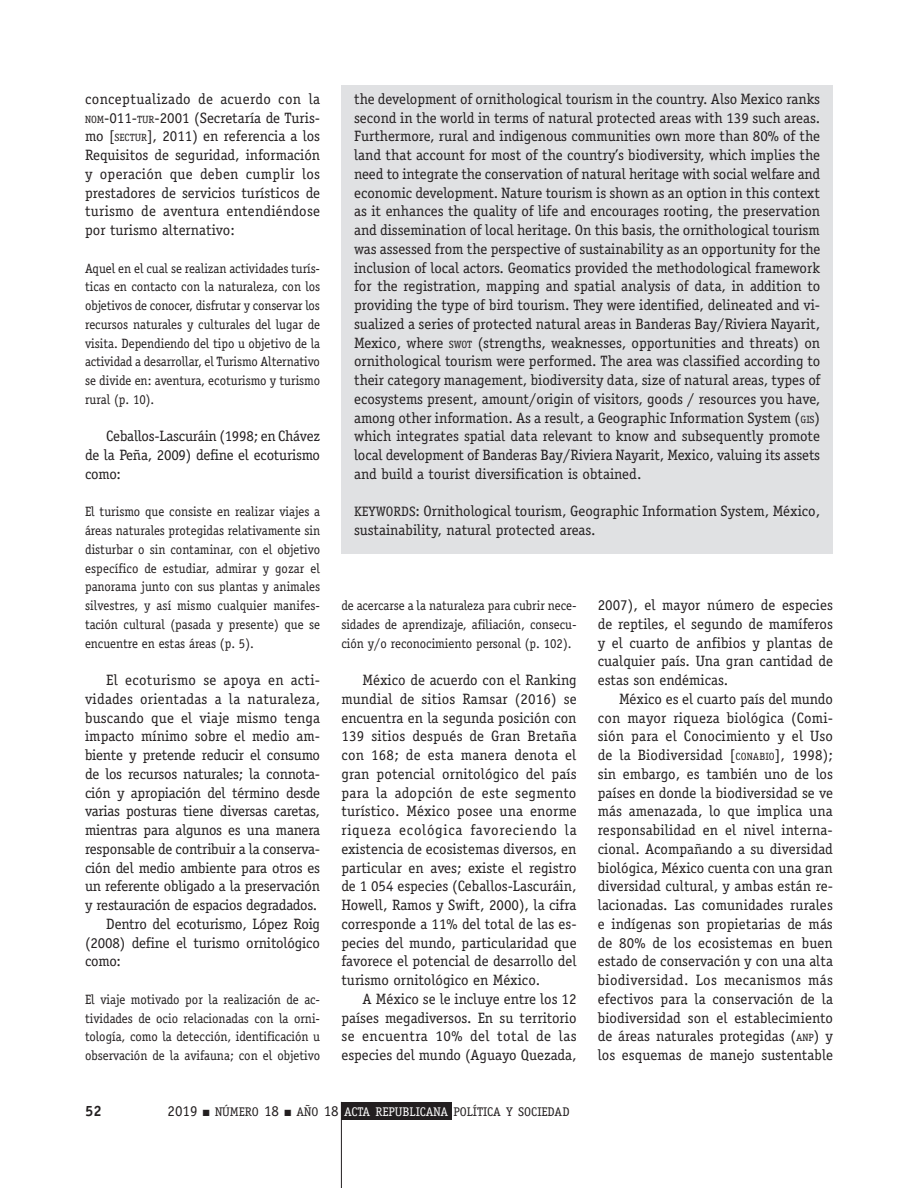
<style>
.page{position:relative;width:918px;height:1188px;background:#fff}
.page>*{position:absolute;margin:0;border:0;box-sizing:border-box;transform-origin:0 0}
.t1{font:15px/18.8px "Officina Serif";letter-spacing:-.01em;color:#231f20;text-align:justify}
.t2{font:15px "Officina Serif";letter-spacing:.02em;color:#231f20}
.t3{font:15px "Officina Serif";letter-spacing:.015em;color:#231f20}
.t4{font:700 15px "Officina Serif";color:#231f20}
.t5{font:13.5px/18.8px "Officina Serif";color:#231f20;text-align:justify;scale:.95 1}
.t6{font:12.6px "Officina Serif";color:#231f20}
.s1{font-size:10.5px}
.s2{font-size:13.65px}
.s3{font-size:15px}
.s4{color:#fff}
</style>
<div class="page">
<div style="left:341px;top:1102px;width:110px;height:18px;background:#231f20"></div>
<hr style="left:341px;top:1102px;width:1px;height:86px;background:#231f20">
<div style="left:341px;top:85px;width:492px;height:469px;background:#e0e1e3"></div>
<p class="t1" style="left:85px;top:89px;width:237px">conceptualizado de acuerdo con la <span class="s1">NOM</span>-011-<span class="s1">TUR</span>-2001 (Secretaría de Turis&shy;mo [<span class="s1">SECTUR</span>], 2011) en referencia a los Requisitos de seguridad, información y operación que deben cumplir los prestadores de servicios turísticos de turismo de aventura entendiéndose por turismo alternativo:</p>
<p class="t5" style="left:85px;top:259px;width:249px">Aquel en el cual se realizan actividades turís&shy;ticas en contacto con la naturaleza, con los objetivos de conocer, disfrutar y conservar los recursos naturales y culturales del lugar de visita. Dependiendo del tipo u objetivo de la actividad a desarrollar, el Turismo Alternativo se divide en: aventura, ecoturismo y turismo rural (p. 10).</p>
<p class="t1" style="left:85px;top:427px;width:237px;text-indent:21px">Ceballos-Lascuráin (1998; en Chávez de la Peña, 2009) define el ecoturismo como:</p>
<p class="t5" style="left:85px;top:502px;width:249px">El turismo que consiste en realizar viajes a áreas naturales protegidas relativamente sin disturbar o sin contaminar, con el objetivo específico de estudiar, admirar y gozar el panorama junto con sus plantas y animales silvestres, y así mismo cualquier manifes&shy;tación cultural (pasada y presente) que se encuentre en estas áreas (p. 5).</p>
<p class="t2" style="left:106px;top:671px;width:215px">El ecoturismo se apoya en acti-</p>
<p class="t2" style="left:85px;top:690px;width:237px">vidades orientadas a la naturaleza,</p>
<p class="t3" style="left:85px;top:709px;width:237px">buscando que el viaje mismo tenga</p>
<p class="t1" style="left:85px;top:727px;width:237px">impacto mínimo sobre el medio am-</p>
<p class="t1" style="left:85px;top:746px;width:237px">biente y pretende reducir el consumo</p>
<p class="t1" style="left:85px;top:764px;width:237px">de los recursos naturales; la connota-</p>
<p class="t1" style="left:85px;top:783px;width:236px">ción y apropiación del término desde</p>
<p class="t1" style="left:85px;top:802px;width:237px">varias posturas tiene diversas caretas,</p>
<p class="t1" style="left:85px;top:821px;width:237px">mientras para algunos es una manera</p>
<p class="t1" style="left:85px;top:839px;width:237px">responsable de contribuir a la conserva-</p>
<p class="t1" style="left:85px;top:858px;width:237px">ción del medio ambiente para otros es</p>
<p class="t1" style="left:85px;top:877px;width:237px">un referente obligado a la preservación</p>
<p class="t1" style="left:85px;top:896px;width:234px">y restauración de espacios degradados.</p>
<p class="t1" style="left:106px;top:914px;width:215px">Dentro del ecoturismo, López Roig</p>
<p class="t1" style="left:85px;top:933px;width:236px">(2008) define el turismo ornitológico</p>
<p class="t1" style="left:85px;top:952px;width:38px">como:</p>
<p class="t5" style="left:85px;top:990px;width:249px">El viaje motivado por la realización de ac&shy;tividades de ocio relacionadas con la orni&shy;tología, como la detección, identificación u observación de la avifauna; con el objetivo</p>
<p class="t1" style="left:354px;top:89px;width:468px">the development of ornithological tourism in the country. Also Mexico ranks second in the world in terms of natural protected areas with 139 such areas.<br>Furthermore, rural and indigenous communities own more than 80% of the land that account for most of the country’s biodiversity, which implies the need to integrate the conservation of natural heritage with social welfare and economic development. Nature tourism is shown as an option in this context as it enhances the quality of life and encourages rooting, the preservation and dissemination of local heritage. On this basis, the ornithological tourism was assessed from the perspective of sustainability as an opportunity for the inclusion of local actors. Geomatics provided the methodological framework for the registration, mapping and spatial analysis of data, in addition to providing the type of bird tourism. They were identified, delineated and vi&shy;sualized a series of protected natural areas in Banderas Bay/Riviera Nayarit, Mexico, where <span class="s1">SWOT</span> (strengths, weaknesses, opportunities and threats) on ornithological tourism were performed. The area was classified according to their category management, biodiversity data, size of natural areas, types of ecosystems present, amount/origin of visitors, goods / resources you have, among other information. As a result, a Geographic Information System (<span class="s1">GIS</span>) which integrates spatial data relevant to know and subsequently promote local development of Banderas Bay/Riviera Nayarit, Mexico, valuing its assets and build a tourist diversification is obtained.</p>
<p class="t1" style="left:354px;top:502px;width:468px"><span class="s2">KEYWORDS</span>: Ornithological tourism, Geographic Information System, México, sustainability, natural protected areas.</p>
<p class="t5" style="left:341px;top:596px;width:249px">de acercarse a la naturaleza para cubrir nece&shy;sidades de aprendizaje, afiliación, consecu&shy;ción y/o reconocimiento personal (p. 102).</p>
<p class="t1" style="left:341px;top:671px;width:237px;text-indent:21px">México de acuerdo con el Ranking mundial de sitios Ramsar (2016) se encuentra en la segunda posición con 139 sitios después de Gran Bretaña con 168; de esta manera denota el gran potencial ornitológico del país para la adopción de este segmento turístico. México posee una enorme riqueza ecológica favoreciendo la existencia de ecosistemas diversos, en particular en aves; existe el registro de 1 054 especies (Ceballos-Lascuráin, Howell, Ramos y Swift, 2000), la cifra corresponde a 11% del total de las es&shy;pecies del mundo, particularidad que favorece el potencial de desarrollo del turismo ornitológico en México.</p>
<p class="t1" style="left:341px;top:989px;width:237px;text-indent:21px">A México se le incluye entre los 12 países megadiversos. En su territorio se encuentra 10% del total de las especies del mundo (Aguayo Quezada,</p>
<p class="t1" style="left:598px;top:596px;width:237px">2007), el mayor número de especies de reptiles, el segundo de mamíferos y el cuarto de anfibios y plantas de cualquier país. Una gran cantidad de estas son endémicas.</p>
<p class="t1" style="left:598px;top:689px;width:237px;text-indent:21px">México es el cuarto país del mundo con mayor riqueza biológica (Comi&shy;sión para el Conocimiento y el Uso de la Biodiversidad [<span class="s1">CONABIO</span>], 1998); sin embargo, es también uno de los países en donde la biodiversidad se ve más amenazada, lo que implica una responsabilidad en el nivel interna&shy;cional. Acompañando a su diversidad biológica, México cuenta con una gran diversidad cultural, y ambas están re&shy;lacionadas. Las comunidades rurales e indígenas son propietarias de más de 80% de los ecosistemas en buen estado de conservación y con una alta biodiversidad. Los mecanismos más efectivos para la conservación de la biodiversidad son el establecimiento de áreas naturales protegidas (<span class="s1">ANP</span>) y los esquemas de manejo sustentable</p>
<p class="t4" style="left:85px;top:1102px;width:18px">52</p>
<p class="t6" style="left:168px;top:1105px;width:404px"><span class="s3">2019</span> ■ NÚMERO <span class="s3">18</span> ■ AÑO <span class="s3">18</span> <span class="s4">ACTA REPUBLICANA</span> POLÍTICA Y SOCIEDAD</p>
</div>
